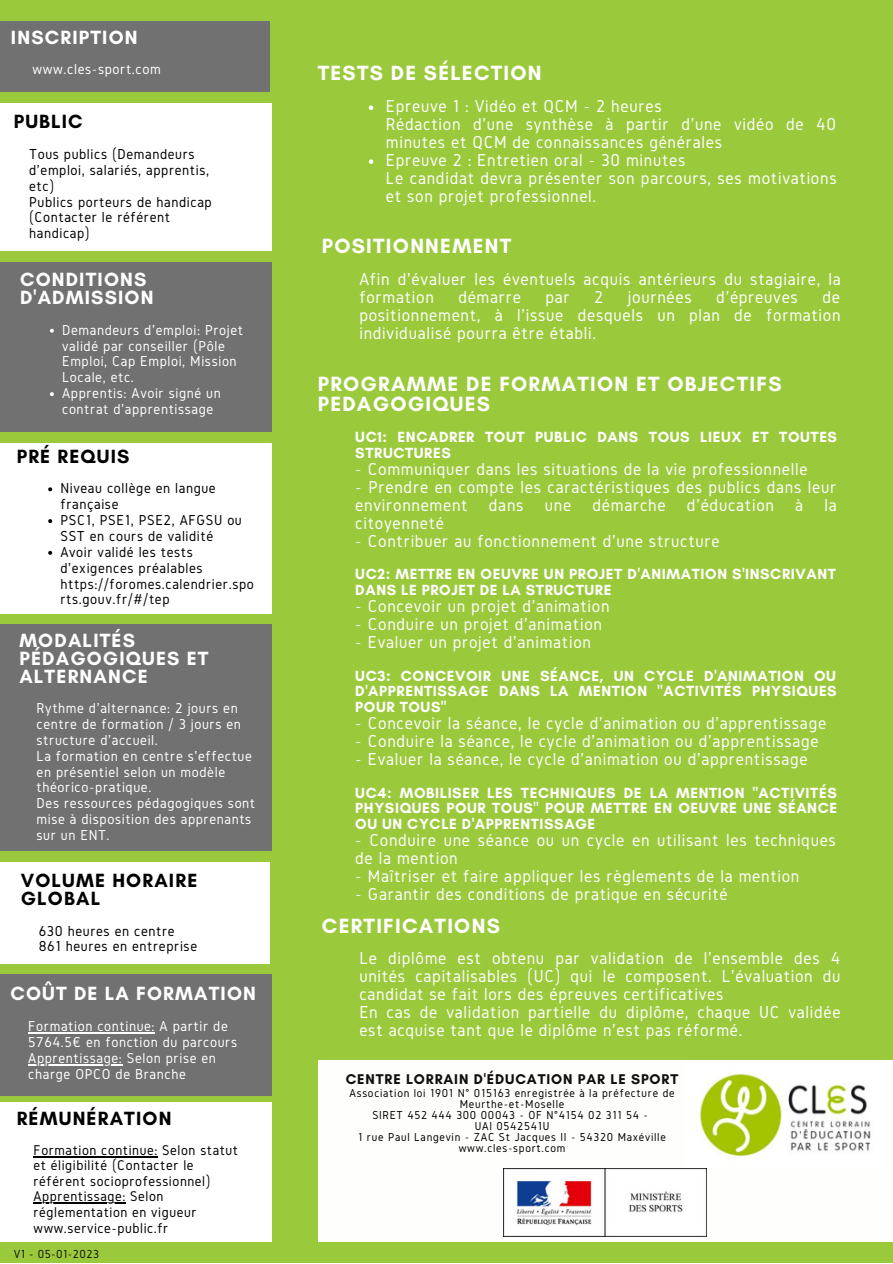
<style>
.page{position:relative;width:893px;height:1264px;background:#fff}
.page>*{position:absolute;margin:0;border:0;box-sizing:border-box;transform-origin:0 0}
.t1{font:700 21px/20.2px "Glacial Indifference";letter-spacing:.06em;color:#fff}
.t2{font:700 19.5px/18px "Glacial Indifference";letter-spacing:.06em;color:#fff}
.t3{font:700 19.5px/18px "Glacial Indifference";letter-spacing:.06em;color:#000}
.t4{font:18px/18px "Gidole";letter-spacing:.04em;color:#fff}
.t5{font:15px/15.9px "Gidole";letter-spacing:.04em;color:#fff}
.t6{font:700 15px/15.8px "Glacial Indifference";letter-spacing:.04em;color:#fff}
.t7{font:15px/15.9px "Gidole";letter-spacing:.04em;color:#000}
.t8{font:14.7px/15.6px "Gidole";letter-spacing:.04em;color:#000}
.t9{font:700 14.4px "Glacial Indifference";letter-spacing:.06em;color:#110f0e}
.t10{font:12.15px "Gidole";letter-spacing:.04em;color:#110f0e}
.t11{font:12px/10.9px "Gidole";letter-spacing:.06em;color:#000;text-align:center}
</style>
<div class="page">
<div style="left:0;top:0;width:892px;height:1262px;background:#9aca3c"></div>
<div style="left:0;top:103px;width:271px;height:147px;background:#fff"></div>
<div style="left:0;top:443px;width:271px;height:171px;background:#fff"></div>
<div style="left:0;top:625px;width:271px;height:225px;background:#717172"></div>
<div style="left:0;top:862px;width:269px;height:101px;background:#fff"></div>
<div style="left:0;top:974px;width:271px;height:121px;background:#717172"></div>
<div style="left:318px;top:1060px;width:574px;height:181px;background:#fefefc"></div>
<div style="left:0;top:1102px;width:271px;height:139px;background:#fff"></div>
<img style="left:699px;top:1073px;width:172px;height:84px">
<div style="left:0;top:21px;width:270px;height:71px;background:#717172"></div>
<div style="left:0;top:262px;width:271px;height:169px;background:#717172"></div>
<img style="left:503px;top:1168px;width:203px;height:68px">
<svg style="left:48px;top:487px;width:4px;height:4px"></svg>
<svg style="left:48px;top:519px;width:4px;height:4px"></svg>
<svg style="left:48px;top:551px;width:4px;height:4px"></svg>
<hr style="left:34px;top:1156px;width:124px;height:1px;background:#000">
<hr style="left:34px;top:1202px;width:92px;height:1px;background:#000">
<svg style="left:50px;top:329px;width:4px;height:4px"></svg>
<svg style="left:50px;top:392px;width:4px;height:4px"></svg>
<svg style="left:369px;top:105px;width:4px;height:5px"></svg>
<svg style="left:369px;top:159px;width:4px;height:5px"></svg>
<hr style="left:28px;top:1032px;width:127px;height:1px;background:#fff">
<hr style="left:28px;top:1063px;width:94px;height:2px;background:#fff">
<p class="t2" style="left:11px;top:28px;width:128px">INSCRIPTION</p>
<p class="t5" style="left:33px;top:61px;width:130px">www.cles-sport.com</p>
<p class="t3" style="left:14px;top:112px;width:71px">PUBLIC</p>
<p class="t7" style="left:29px;top:146px;width:184px">Tous publics (Demandeurs d'emploi, salariés, apprentis, etc)<br>Publics porteurs de handicap (Contacter le référent handicap)</p>
<p class="t2" style="left:20px;top:270px;width:135px">CONDITIONS<br>D'ADMISSION</p>
<p class="t5" style="left:62px;top:321px;width:183px">Demandeurs d'emploi: Projet validé par conseiller (Pôle<br>Emploi, Cap Emploi, Mission<br>Locale, etc.<br>Apprentis: Avoir signé un contrat d'apprentissage</p>
<p class="t3" style="left:17px;top:447px;width:114px">PRÉ REQUIS</p>
<p class="t7" style="left:60px;top:480px;width:195px">Niveau collège en langue française<br>PSC1, PSE1, PSE2, AFGSU ou<br>SST en cours de validité<br>Avoir validé les tests d'exigences préalables https://foromes.calendrier.spo rts.gouv.fr/#/tep</p>
<p class="t2" style="left:19px;top:630px;width:191px">MODALITÉS<br>PÉDAGOGIQUES ET<br>ALTERNANCE</p>
<p class="t5" style="left:37px;top:700px;width:220px">Rythme d'alternance: 2 jours en centre de formation / 3 jours en structure d'accueil.<br>La formation en centre s'effectue en présentiel selon un modèle théorico-pratique.<br>Des ressources pédagogiques sont mise à disposition des apprenants sur un ENT.</p>
<p class="t3" style="left:21px;top:871px;width:178px">VOLUME HORAIRE<br>GLOBAL</p>
<p class="t7" style="left:39px;top:922px;width:160px">630 heures en centre<br>861 heures en entreprise</p>
<p class="t2" style="left:10px;top:984px;width:247px">COÛT DE LA FORMATION</p>
<p class="t5" style="left:28px;top:1017px;width:210px">Formation continue: A partir de<br>5764.5€ en fonction du parcours<br>Apprentissage: Selon prise en charge OPCO de Branche</p>
<p class="t3" style="left:17px;top:1108px;width:156px">RÉMUNÉRATION</p>
<p class="t8" style="left:34px;top:1141px;width:206px">Formation continue: Selon statut et éligibilité (Contacter le référent socioprofessionnel)<br>Apprentissage: Selon réglementation en vigueur www.service-public.fr</p>
<p class="t10" style="left:14px;top:1247px;width:87px">V1 - 05-01-2023</p>
<p class="t1" style="left:318px;top:63px;width:225px">TESTS DE SÉLECTION</p>
<p class="t4" style="left:386px;top:97px;width:277px">Epreuve 1 : Vidéo et QCM - 2 heures</p>
<p class="t4" style="left:386px;top:151px;width:301px">Epreuve 2 : Entretien oral - 30 minutes</p>
<p class="t4" style="left:386px;top:115px;width:451px">Rédaction d'une synthèse à partir d'une vidéo de 40 minutes et QCM de connaissances générales</p>
<p class="t4" style="left:386px;top:169px;width:452px">Le candidat devra présenter son parcours, ses motivations et son projet professionnel.</p>
<p class="t1" style="left:322px;top:236px;width:191px">POSITIONNEMENT</p>
<p class="t4" style="left:359px;top:270px;width:483px">Afin d'évaluer les éventuels acquis antérieurs du stagiaire, la formation</p>
<p class="t4" style="left:458px;top:288px;width:64px">démarre</p>
<p class="t4" style="left:545px;top:288px;width:26px">par</p>
<p class="t4" style="left:594px;top:288px;width:11px">2</p>
<p class="t4" style="left:628px;top:288px;width:65px">journées</p>
<p class="t4" style="left:716px;top:288px;width:83px">d'épreuves</p>
<p class="t4" style="left:359px;top:288px;width:482px;text-align:justify;text-indent:463px">de positionnement, à l'issue desquels un plan de formation individualisé pourra être établi.</p>
<p class="t1" style="left:318px;top:373px;width:465px">PROGRAMME DE FORMATION ET OBJECTIFS<br>PEDAGOGIQUES</p>
<p class="t6" style="left:355px;top:429px;width:483px">UC1: ENCADRER TOUT PUBLIC DANS TOUS LIEUX ET TOUTES<br>STRUCTURES</p>
<p class="t4" style="left:355px;top:459px;width:454px">- Communiquer dans les situations de la vie professionnelle</p>
<p class="t4" style="left:355px;top:477px;width:483px;text-align:justify">- Prendre en compte les caractéristiques des publics dans leur environnement dans une démarche d'éducation à la citoyenneté</p>
<p class="t4" style="left:355px;top:531px;width:366px">- Contribuer au fonctionnement d'une structure</p>
<p class="t6" style="left:355px;top:566px;width:482px">UC2: METTRE EN OEUVRE UN PROJET D'ANIMATION S'INSCRIVANT<br>DANS LE PROJET DE LA STRUCTURE</p>
<p class="t4" style="left:355px;top:597px;width:256px">- Concevoir un projet d'animation</p>
<p class="t4" style="left:355px;top:615px;width:248px">- Conduire un projet d'animation</p>
<p class="t4" style="left:355px;top:633px;width:237px">- Evaluer un projet d'animation</p>
<p class="t6" style="left:355px;top:667px;width:483px;text-align:justify">UC3: CONCEVOIR UNE SÉANCE, UN CYCLE D'ANIMATION OU D'APPRENTISSAGE DANS LA MENTION "ACTIVITÉS PHYSIQUES POUR TOUS"</p>
<p class="t4" style="left:355px;top:713px;width:472px">- Concevoir la séance, le cycle d'animation ou d'apprentissage</p>
<p class="t4" style="left:355px;top:731px;width:465px">- Conduire la séance, le cycle d'animation ou d'apprentissage</p>
<p class="t4" style="left:355px;top:749px;width:454px">- Evaluer la séance, le cycle d'animation ou d'apprentissage</p>
<p class="t6" style="left:355px;top:784px;width:483px;text-align:justify">UC4: MOBILISER LES TECHNIQUES DE LA MENTION "ACTIVITÉS PHYSIQUES POUR TOUS" POUR METTRE EN OEUVRE UNE SÉANCE OU UN CYCLE D'APPRENTISSAGE</p>
<p class="t4" style="left:355px;top:830px;width:482px">- Conduire une séance ou un cycle en utilisant les techniques de la mention</p>
<p class="t4" style="left:355px;top:866px;width:445px">- Maîtriser et faire appliquer les règlements de la mention</p>
<p class="t4" style="left:355px;top:884px;width:374px">- Garantir des conditions de pratique en sécurité</p>
<p class="t1" style="left:322px;top:915px;width:179px">CERTIFICATIONS</p>
<p class="t4" style="left:359px;top:949px;width:483px">Le diplôme est obtenu par validation de l'ensemble des 4 unités capitalisables (UC) qui le composent. L'évaluation du candidat se fait lors des épreuves certificatives<br>En cas de validation partielle du diplôme, chaque UC validée est acquise tant que le diplôme n'est pas réformé.</p>
<p class="t9" style="left:346px;top:1070px;width:334px">CENTRE LORRAIN D'ÉDUCATION PAR LE SPORT</p>
<p class="t11" style="left:349px;top:1087px;width:326px">Association loi 1901 N° 015163 enregistrée à la préfecture de Meurthe-et-Moselle<br>SIRET 452 444 300 00043 - OF N°4154 02 311 54 -<br>UAI 0542541U<br>1 rue Paul Langevin - ZAC St Jacques II - 54320 Maxéville www.cles-sport.com</p>
</div>
